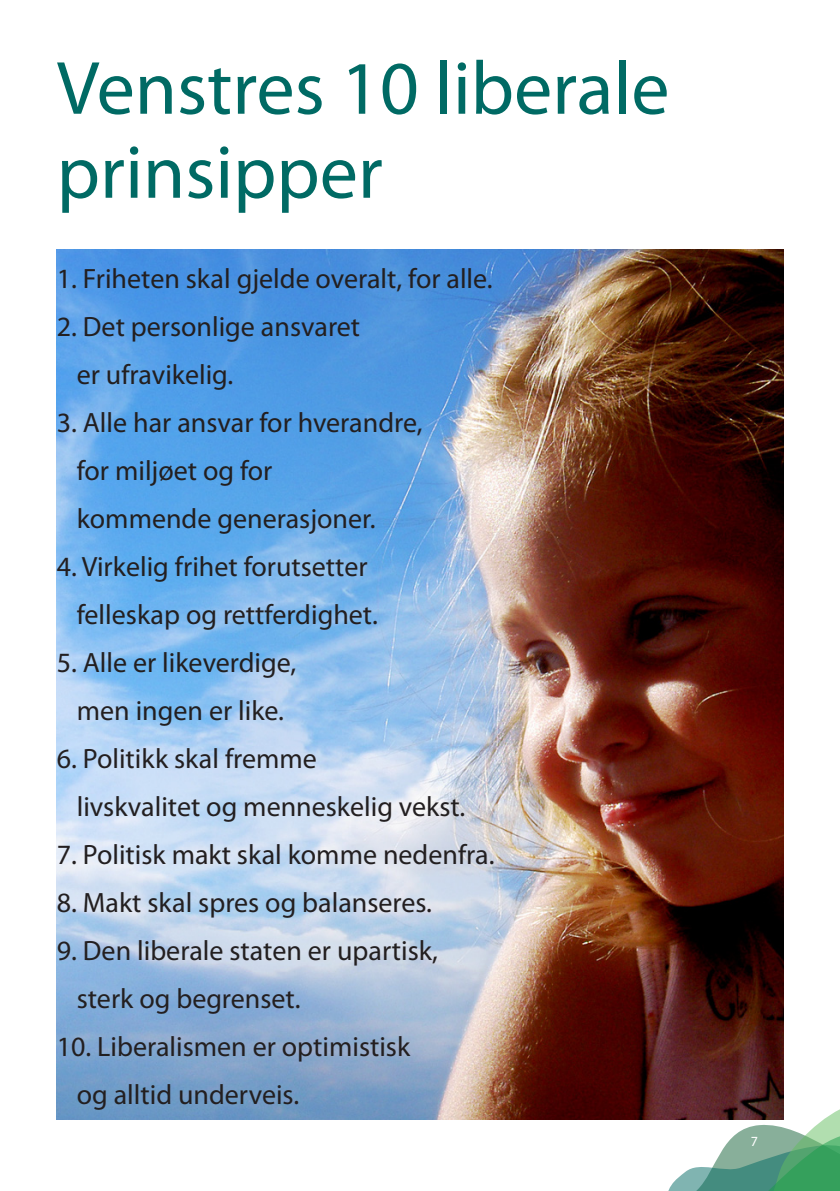
<style>
.page{position:relative;width:840px;height:1191px;background:#fff}
.page>*{position:absolute;margin:0;border:0;box-sizing:border-box;transform-origin:0 0}
.t1{font:76px/84px "Myriad Pro";color:#006a64}
.t2{font:28px/48px "Myriad Pro";color:#231f20}
.t3{font:14px "Myriad Pro";color:#fff}
</style>
<div class="page">
<svg style="left:648px;top:1102px;width:191px;height:89px"></svg>
<img style="left:57px;top:249px;width:725px;height:870px">
<h1 class="t1" style="left:57px;top:45px;width:614px">Venstres 10 liberale prinsipper</h1>
<p class="t2" style="left:57px;top:254px;width:437px">1. Friheten skal gjelde overalt, for alle.</p>
<p class="t2" style="left:77px;top:302px;width:285px;text-indent:-20px">2. Det personlige ansvaret er ufravikelig.</p>
<p class="t2" style="left:77px;top:398px;width:347px;text-indent:-20px">3. Alle har ansvar for hverandre, for miljøet og for<br>kommende generasjoner.</p>
<p class="t2" style="left:77px;top:542px;width:302px;text-indent:-20px">4. Virkelig frihet forutsetter felleskap og rettferdighet.</p>
<p class="t2" style="left:57px;top:638px;width:241px;text-align:center">5. Alle er likeverdige, men ingen er like.</p>
<p class="t2" style="left:77px;top:734px;width:390px;text-indent:-20px">6. Politikk skal fremme<br>livskvalitet og menneskelig vekst.</p>
<p class="t2" style="left:57px;top:830px;width:439px">7. Politisk makt skal komme nedenfra.</p>
<p class="t2" style="left:57px;top:878px;width:376px">8. Makt skal spres og balanseres.</p>
<p class="t2" style="left:77px;top:926px;width:362px;text-indent:-20px">9. Den liberale staten er upartisk, sterk og begrenset.</p>
<p class="t2" style="left:77px;top:1022px;width:335px;text-indent:-20px">10. Liberalismen er optimistisk og alltid underveis.</p>
<p class="t3" style="left:750px;top:1132px;width:9px">7</p>
</div>
